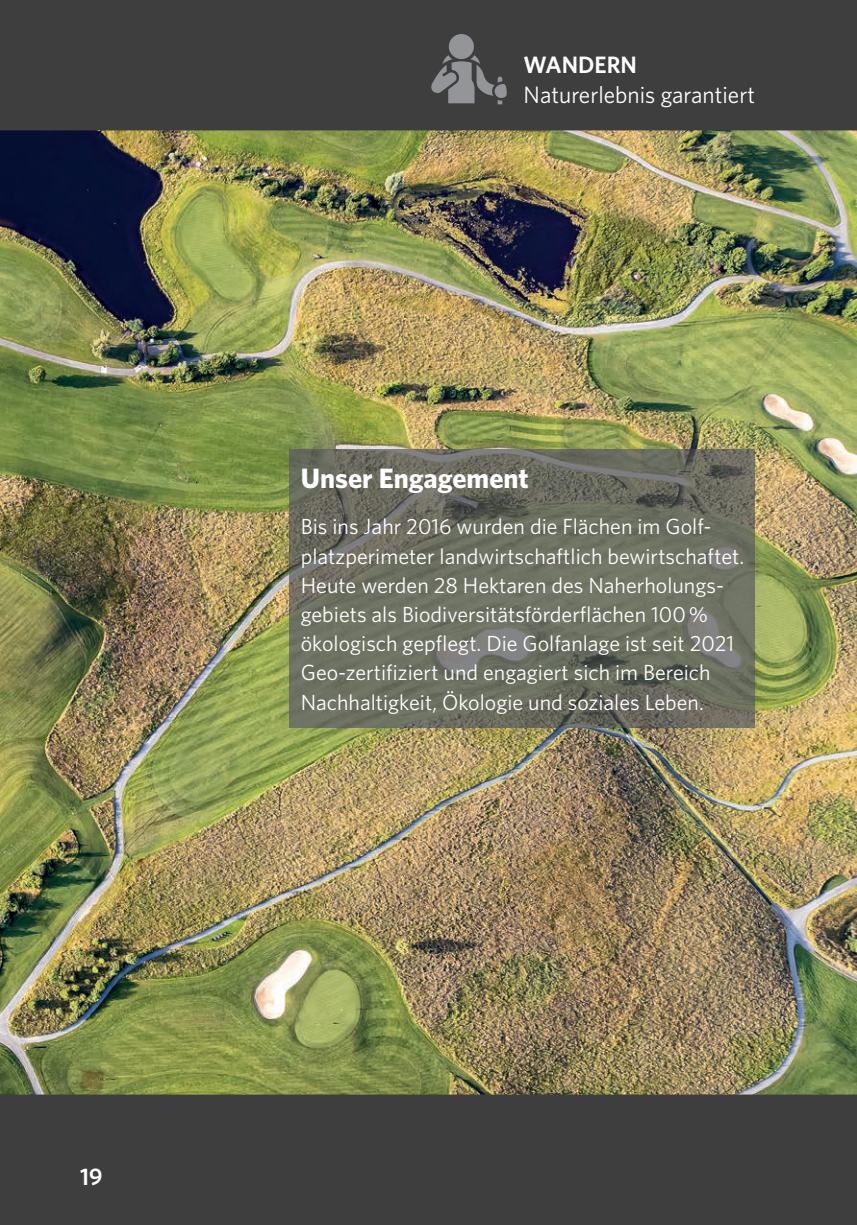
<style>
.page{position:relative;width:857px;height:1225px;background:#fff}
.page>*{position:absolute;margin:0;border:0;box-sizing:border-box;transform-origin:0 0}
.t1{font:700 28px "Whitney";color:#fff}
.t2{font:600 24px "Whitney";color:#fff}
.t3{font:23.8px "Whitney";color:#fff}
.t4{font:600 23.8px "Whitney";color:#fff}
.t5{font:21.8px/29.2px "Whitney";color:#fff}
</style>
<div class="page">
<div style="left:0;top:0;width:856px;height:1225px;background:#3e3e3f"></div>
<img style="left:0;top:130px;width:856px;height:964px">
<div style="left:448px;top:34px;width:25px;height:25px;background:#939598;border-radius:50%"></div>
<svg style="left:431px;top:55px;width:75px;height:49px"></svg>
<img style="left:289px;top:449px;width:465px;height:278px">
<p class="t2" style="left:80px;top:1160px;width:24px">19</p>
<p class="t4" style="left:523px;top:49px;width:115px">WANDERN</p>
<p class="t3" style="left:523px;top:79px;width:233px">Naturerlebnis garantiert</p>
<p class="t1" style="left:300px;top:460px;width:229px">Unser Engagement</p>
<p class="t5" style="left:300px;top:512px;width:445px">Bis ins Jahr 2016 wurden die Flächen im Golf&shy;platzperimeter landwirtschaftlich bewirtschaftet.<br>Heute werden 28 Hektaren des Naherholungs&shy;gebiets als Biodiversitätsförderflächen 100 % ökologisch gepflegt. Die Golfanlage ist seit 2021<br>Geo-zertifiziert und engagiert sich im Bereich Nachhaltigkeit, Ökologie und soziales Leben.</p>
</div>
